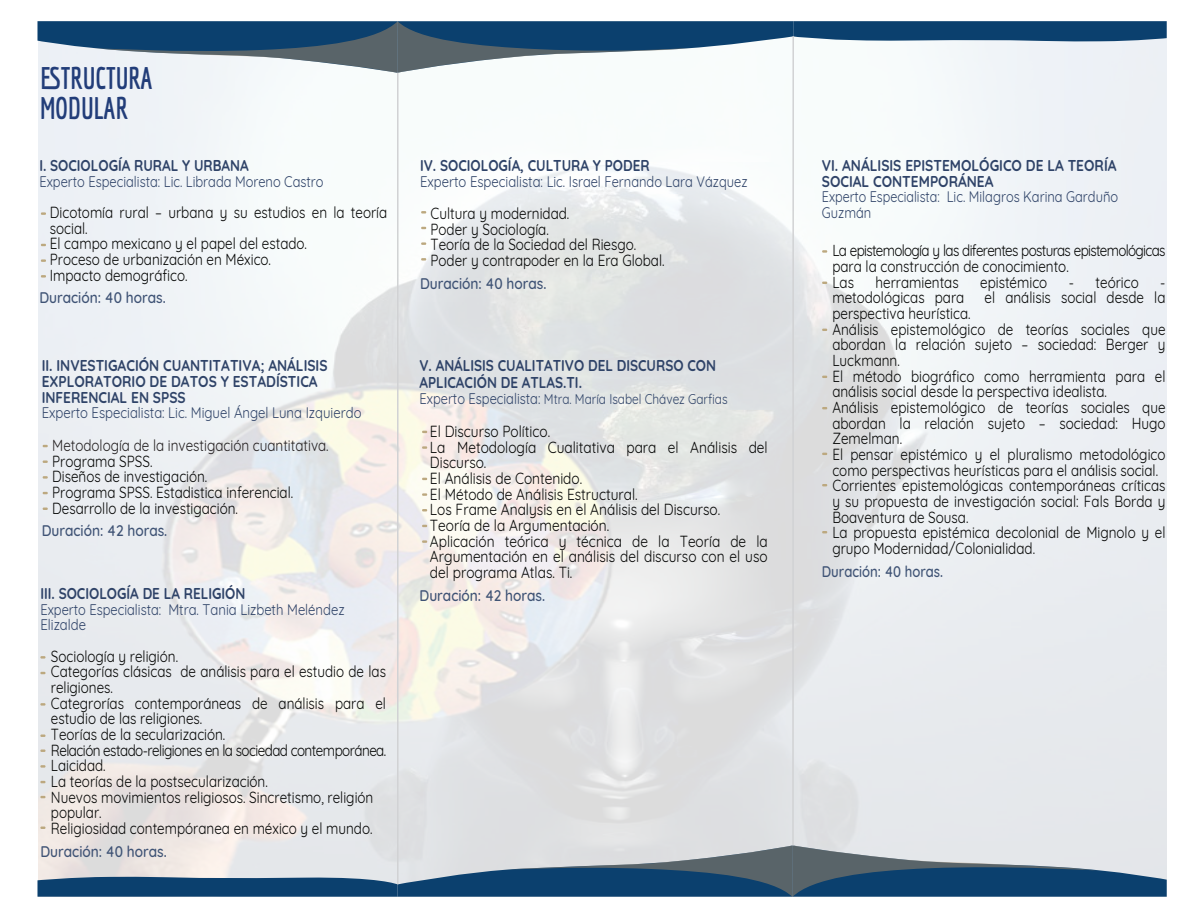
<style>
.page{position:relative;width:1188px;height:918px;background:#fff}
.page>*{position:absolute;margin:0;border:0;box-sizing:border-box;transform-origin:0 0}
.t1{font:700 30.45px/30px "Economica";color:#223d79;scale:.88 1}
.t2{font:15.75px/15.8px "Quicksand";color:#040504;scale:.86 1}
.t3{font:15.75px/15.8px "Quicksand";color:#040504;scale:.88 1}
.t4{font:700 15.75px/15.8px "Quicksand";color:#2f4368;scale:.88 1}
.t5{font:15.75px/15.6px "Quicksand";letter-spacing:-.05em;color:#040504;scale:.86 1}
.t6{font:500 15.75px "Quicksand";color:#3f5375;scale:.88 1}
.t7{font:500 15.75px "Quicksand";color:#3f5375;scale:.84 1}
.t8{font:700 15.6px/16.6px "Quicksand";color:#2f4368;scale:.86 1}
.t9{font:15.6px "Quicksand";color:#231f20;scale:.86 1}
.t10{font:15px "Quicksand";color:#2f4368;scale:.88 1}
.t11{font:15px/15.6px "Quicksand";color:#2f4368;scale:.86 1}
.t12{font:15px/15.8px "Quicksand";color:#2f4368;scale:.84 1}
.t13{font:13.8px "Quicksand";color:#2f4368;scale:.86 1}
.s1{font-size:15px}
</style>
<div class="page">
<svg style="left:821px;top:249px;width:7px;height:4px"></svg>
<svg style="left:821px;top:281px;width:7px;height:4px"></svg>
<svg style="left:821px;top:328px;width:7px;height:4px"></svg>
<svg style="left:821px;top:375px;width:7px;height:4px"></svg>
<svg style="left:821px;top:406px;width:7px;height:4px"></svg>
<svg style="left:821px;top:452px;width:7px;height:4px"></svg>
<svg style="left:821px;top:483px;width:7px;height:4px"></svg>
<svg style="left:821px;top:530px;width:7px;height:4px"></svg>
<svg style="left:421px;top:430px;width:7px;height:4px"></svg>
<svg style="left:421px;top:446px;width:7px;height:4px"></svg>
<svg style="left:421px;top:477px;width:7px;height:4px"></svg>
<svg style="left:421px;top:493px;width:7px;height:4px"></svg>
<svg style="left:421px;top:508px;width:7px;height:4px"></svg>
<svg style="left:421px;top:524px;width:7px;height:4px"></svg>
<svg style="left:421px;top:540px;width:7px;height:4px"></svg>
<svg style="left:420px;top:210px;width:7px;height:4px"></svg>
<svg style="left:420px;top:226px;width:7px;height:4px"></svg>
<svg style="left:421px;top:242px;width:6px;height:3px"></svg>
<svg style="left:420px;top:257px;width:7px;height:4px"></svg>
<svg style="left:40px;top:212px;width:7px;height:4px"></svg>
<svg style="left:40px;top:243px;width:7px;height:4px"></svg>
<svg style="left:40px;top:259px;width:7px;height:4px"></svg>
<svg style="left:40px;top:274px;width:7px;height:4px"></svg>
<svg style="left:40px;top:655px;width:6px;height:4px"></svg>
<svg style="left:40px;top:671px;width:6px;height:4px"></svg>
<svg style="left:40px;top:702px;width:6px;height:4px"></svg>
<svg style="left:40px;top:734px;width:6px;height:4px"></svg>
<svg style="left:40px;top:749px;width:6px;height:4px"></svg>
<svg style="left:40px;top:764px;width:6px;height:4px"></svg>
<svg style="left:40px;top:780px;width:6px;height:4px"></svg>
<svg style="left:40px;top:795px;width:6px;height:4px"></svg>
<svg style="left:40px;top:826px;width:6px;height:4px"></svg>
<svg style="left:42px;top:444px;width:7px;height:4px"></svg>
<svg style="left:42px;top:460px;width:7px;height:4px"></svg>
<svg style="left:42px;top:475px;width:7px;height:4px"></svg>
<svg style="left:42px;top:491px;width:7px;height:4px"></svg>
<svg style="left:42px;top:507px;width:7px;height:4px"></svg>
<svg style="left:37px;top:845px;width:1130px;height:52px;background:#778fa4"></svg>
<svg style="left:38px;top:47px;width:1129px;height:26px"></svg>
<hr style="left:397px;top:73px;width:2px;height:811px;background:#d1d2d4">
<hr style="left:792px;top:36px;width:2px;height:809px;background:#d1d2d4">
<svg style="left:398px;top:21px;width:395px;height:26px;background:#1d4c74"></svg>
<svg style="left:793px;top:21px;width:374px;height:26px;fill:#0b406e"></svg>
<svg style="left:37px;top:21px;width:361px;height:26px;background:#164770"></svg>
<h1 class="t1" style="left:40px;top:63px;width:129px">ESTRUCTURA<br>MODULAR</h1>
<p class="t8" style="left:39px;top:156px;width:245px">I. SOCIOLOGÍA RURAL Y URBANA</p>
<p class="t11" style="left:39px;top:172px;width:332px">Experto Especialista: Lic. Librada Moreno Castro</p>
<p class="t2" style="left:50px;top:203px;width:394px">Dicotomía rural – urbana y su estudios en la teoría social.<br>El campo mexicano y el papel del estado.<br>Proceso de urbanización en México.<br>Impacto demográfico.</p>
<p class="t6" style="left:39px;top:285px;width:145px">Duración: 40 horas.</p>
<p class="t4" style="left:42px;top:356px;width:326px">II. INVESTIGACIÓN CUANTITATIVA; ANÁLISIS<br>EXPLORATORIO DE DATOS Y ESTADÍSTICA<br>INFERENCIAL EN SPSS</p>
<p class="t10" style="left:42px;top:401px;width:365px">Experto Especialista: Lic. Miguel Ángel Luna Izquierdo</p>
<p class="t9" style="left:52px;top:433px;width:323px">Metodología de la investigación cuantitativa.</p>
<p class="t2" style="left:52px;top:452px;width:282px">Programa SPSS.<br>Diseños de investigación.<br>Programa SPSS. Estadistica inferencial.<br>Desarrollo de la investigación.</p>
<p class="t6" style="left:42px;top:518px;width:144px">Duración: 42 horas.</p>
<p class="t8" style="left:40px;top:584px;width:240px">III. SOCIOLOGÍA DE LA RELIGIÓN</p>
<p class="t11" style="left:40px;top:600px;width:355px">Experto Especialista: Mtra. Tania Lizbeth Meléndez<br>Elizalde</p>
<p class="t2" style="left:51px;top:647px;width:392px">Sociología y religión.<br>Categorías clásicas de análisis para el estudio de las religiones.<br>Categrorías contemporáneas de análisis para el estudio de las religiones.<br>Teorías de la secularización.<br>Relación estado-religiones en la sociedad contemporánea.<br>Laicidad.<br>La teorías de la postsecularización.<br>Nuevos movimientos religiosos. Sincretismo, religión popular.<br>Religiosidad contempóranea en méxico y el mundo.</p>
<p class="t6" style="left:40px;top:838px;width:145px">Duración: 40 horas.</p>
<p class="t8" style="left:420px;top:156px;width:269px">IV. SOCIOLOGÍA, CULTURA Y PODER</p>
<p class="t10" style="left:420px;top:170px;width:374px">Experto Especialista: Lic. Israel Fernando Lara Vázquez</p>
<p class="t2" style="left:431px;top:204px;width:274px">Cultura y modernidad.<br>Poder y Sociología.<br>Teoría de la Sociedad del Riesgo.<br>Poder y contrapoder en la Era Global.</p>
<p class="t6" style="left:420px;top:270px;width:145px">Duración: 40 horas.</p>
<p class="t8" style="left:419px;top:356px;width:346px">V. ANÁLISIS CUALITATIVO DEL DISCURSO CON<br>APLICACIÓN DE ATLAS.TI.</p>
<p class="t13" style="left:419px;top:389px;width:360px"><span class="s1">Experto Especialista:</span> Mtra. María Isabel Chávez Garfias</p>
<p class="t3" style="left:430px;top:422px;width:385px">El Discurso Político.<br>La Metodología Cualitativa para el Análisis del Discurso.<br>El Análisis de Contenido.<br>El Método de Análisis Estructural.<br>Los Frame Analysis en el Análisis del Discurso.<br>Teoría de la Argumentación.<br>Aplicación teórica y técnica de la Teoría de la Argumentación en el análisis del discurso con el uso del programa Atlas. Ti.</p>
<p class="t6" style="left:419px;top:582px;width:144px">Duración: 42 horas.</p>
<p class="t4" style="left:822px;top:156px;width:336px">VI. ANÁLISIS EPISTEMOLÓGICO DE LA TEORÍA<br>SOCIAL CONTEMPORÁNEA</p>
<p class="t12" style="left:822px;top:188px;width:354px">Experto Especialista: Lic. Milagros Karina Garduño<br>Guzmán</p>
<p class="t5" style="left:832px;top:241px;width:389px">La epistemología y las diferentes posturas epistemológicas para la construcción de conocimiento.<br>Las</p>
<p class="t2" style="left:876px;top:273px;width:98px">herramientas</p>
<p class="t2" style="left:980px;top:273px;width:79px">epistémico</p>
<p class="t2" style="left:1069px;top:273px;width:83px">- teórico</p>
<p class="t2" style="left:1160px;top:273px;width:8px">-</p>
<p class="t2" style="left:832px;top:288px;width:155px">metodológicas para</p>
<p class="t2" style="left:985px;top:288px;width:212px">el análisis social desde la</p>
<p class="t2" style="left:832px;top:304px;width:389px">perspectiva heurística.<br>Análisis epistemológico de teorías sociales que abordan la relación sujeto – sociedad: Berger y Luckmann.<br>El método biográfico como herramienta para el análisis social desde la perspectiva idealista.<br>Análisis epistemológico de teorías sociales que abordan la relación sujeto – sociedad: Hugo Zemelman.<br>El pensar epistémico y el pluralismo metodológico como perspectivas heurísticas para el análisis social.<br>Corrientes epistemológicas contemporáneas críticas y su propuesta de investigación social: Fals Borda y Boaventura de Sousa.<br>La propuesta epistémica decolonial de Mignolo y el grupo Modernidad/Colonialidad.</p>
<p class="t7" style="left:822px;top:558px;width:146px">Duración: 40 horas.</p>
</div>
